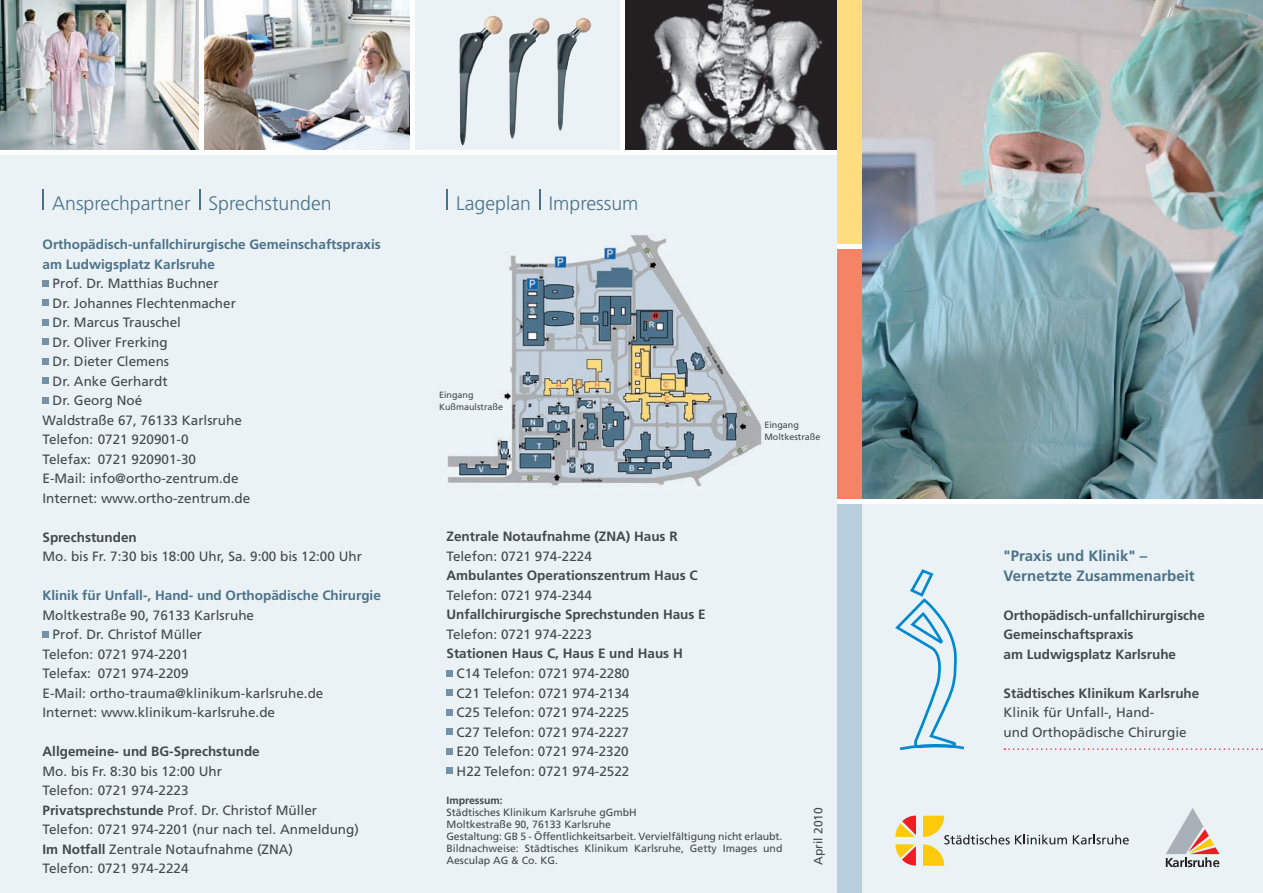
<style>
.page{position:relative;width:1263px;height:893px;background:#eaf2f5}
.page>*{position:absolute;margin:0;border:0;box-sizing:border-box;transform-origin:0 0}
.t1{font:300 19.5px "Frutiger";color:#4b7189}
.t2{font:700 15px/19.5px "Frutiger";color:#4b7189}
.t3{font:13.5px/19.5px "Frutiger";color:#41494e}
.t4{font:700 13.5px/19.5px "Frutiger";color:#41494e}
.t5{font:700 13.5px/19.5px "Frutiger";color:#4b7189}
.t6{font:12px "Frutiger";color:#41494e}
.t7{font:10.5px/12px "Frutiger";color:#41494e}
.t8{font:700 10.5px "Frutiger";color:#41494e}
.t9{font:9px/12px "Frutiger";color:#41494e}
.s1{font-weight:700}
</style>
<div class="page">
<svg style="left:43px;top:280px;width:6px;height:6px"></svg>
<svg style="left:43px;top:300px;width:6px;height:6px"></svg>
<div style="left:43px;top:319px;width:6px;height:7px;background:#7691a6"></div>
<svg style="left:43px;top:339px;width:6px;height:6px"></svg>
<svg style="left:43px;top:358px;width:6px;height:6px"></svg>
<svg style="left:43px;top:378px;width:6px;height:6px"></svg>
<div style="left:43px;top:397px;width:6px;height:7px;background:#7691a6"></div>
<div style="left:43px;top:631px;width:6px;height:7px;background:#7691a6"></div>
<div style="left:446px;top:670px;width:7px;height:6px;background:#7691a6"></div>
<div style="left:446px;top:690px;width:7px;height:6px;background:#7691a6"></div>
<div style="left:446px;top:709px;width:7px;height:7px;background:#7691a6"></div>
<div style="left:446px;top:729px;width:7px;height:6px;background:#7691a6"></div>
<div style="left:446px;top:748px;width:7px;height:6px;background:#7691a6"></div>
<div style="left:446px;top:768px;width:7px;height:6px;background:#7691a6"></div>
<hr style="left:446px;top:189px;width:2px;height:21px;background:#4b7189">
<hr style="left:539px;top:189px;width:2px;height:21px;background:#4b7189">
<svg style="left:43px;top:189px;width:1px;height:21px"></svg>
<svg style="left:199px;top:189px;width:1px;height:21px"></svg>
<svg style="left:895px;top:569px;width:69px;height:181px"></svg>
<img style="left:862px;top:0;width:401px;height:499px">
<img style="left:625px;top:0;width:213px;height:150px">
<img style="left:460px;top:16px;width:130px;height:129px">
<img style="left:204px;top:0;width:206px;height:150px">
<img style="left:0;top:0;width:200px;height:150px">
<img style="left:447px;top:235px;width:315px;height:252px">
<svg style="left:1004px;top:748px;width:259px;height:2px"></svg>
<hr style="left:200px;top:0;width:4px;height:151px;background:#fff">
<hr style="left:621px;top:0;width:4px;height:151px;background:#fff">
<hr style="left:0;top:150px;width:840px;height:4px;background:#fff">
<div style="left:410px;top:0;width:5px;height:151px;background:#fff"></div>
<div style="left:838px;top:501px;width:24px;height:392px;background:#b7cfdd"></div>
<div style="left:838px;top:0;width:24px;height:247px;background:#ffdc7e"></div>
<div style="left:838px;top:247px;width:24px;height:254px;background:#f48465"></div>
<div style="left:838px;top:244px;width:24px;height:5px;background:#fff"></div>
<hr style="left:838px;top:499px;width:425px;height:4px;background:#fff">
<svg style="left:895px;top:844px;width:21px;height:22px"></svg>
<svg style="left:895px;top:816px;width:21px;height:21px"></svg>
<svg style="left:923px;top:816px;width:144px;height:50px"></svg>
<svg style="left:1073px;top:835px;width:56px;height:9px"></svg>
<svg style="left:1166px;top:808px;width:53px;height:59px"></svg>
<h1 class="t1" style="left:52px;top:192px;width:281px">Ansprechpartner Sprechstunden</h1>
<h1 class="t1" style="left:456px;top:192px;width:184px">Lageplan Impressum</h1>
<p class="t5" style="left:43px;top:234px;width:340px">Orthopädisch-unfallchirurgische Gemeinschaftspraxis am Ludwigsplatz Karlsruhe</p>
<p class="t3" style="left:53px;top:273px;width:168px">Prof. Dr. Matthias Buchner</p>
<p class="t3" style="left:53px;top:293px;width:185px">Dr. Johannes Flechtenmacher</p>
<p class="t3" style="left:53px;top:312px;width:130px">Dr. Marcus Trauschel</p>
<p class="t3" style="left:53px;top:332px;width:117px">Dr. Oliver Frerking</p>
<p class="t3" style="left:53px;top:351px;width:118px">Dr. Dieter Clemens</p>
<p class="t3" style="left:53px;top:371px;width:117px">Dr. Anke Gerhardt</p>
<p class="t3" style="left:53px;top:390px;width:91px">Dr. Georg Noé</p>
<p class="t3" style="left:43px;top:410px;width:201px">Waldstraße 67, 76133 Karlsruhe</p>
<p class="t3" style="left:43px;top:429px;width:148px">Telefon: 0721 920901-0</p>
<p class="t3" style="left:43px;top:449px;width:155px">Telefax: 0721 920901-30</p>
<p class="t3" style="left:43px;top:468px;width:198px">E-Mail: info@ortho-zentrum.de</p>
<p class="t3" style="left:43px;top:488px;width:209px">Internet: www.ortho-zentrum.de</p>
<p class="t4" style="left:43px;top:527px;width:96px">Sprechstunden</p>
<p class="t3" style="left:43px;top:546px;width:321px">Mo. bis Fr. 7:30 bis 18:00 Uhr, Sa. 9:00 bis 12:00 Uhr</p>
<p class="t5" style="left:43px;top:585px;width:340px">Klinik für Unfall-, Hand- und Orthopädische Chirurgie</p>
<p class="t3" style="left:43px;top:605px;width:213px">Moltkestraße 90, 76133 Karlsruhe</p>
<p class="t3" style="left:53px;top:624px;width:151px">Prof. Dr. Christof Müller</p>
<p class="t3" style="left:43px;top:644px;width:148px">Telefon: 0721 974-2201</p>
<p class="t3" style="left:43px;top:663px;width:148px">Telefax: 0721 974-2209</p>
<p class="t3" style="left:43px;top:683px;width:282px">E-Mail: ortho-trauma@klinikum-karlsruhe.de</p>
<p class="t3" style="left:43px;top:702px;width:234px">Internet: www.klinikum-karlsruhe.de</p>
<p class="t4" style="left:43px;top:741px;width:219px">Allgemeine- und BG-Sprechstunde</p>
<p class="t3" style="left:43px;top:761px;width:318px">Mo. bis Fr. 8:30 bis 12:00 Uhr<br>Telefon: 0721 974-2223<br><span class="s1">Privatsprechstunde</span> Prof. Dr. Christof Müller Telefon: 0721 974-2201 (nur nach tel. Anmeldung)<br><span class="s1">Im Notfall</span> Zentrale Notaufnahme (ZNA)<br>Telefon: 0721 974-2224</p>
<p class="t9" style="left:439px;top:389px;width:66px">Eingang<br>Kußmaulstraße</p>
<p class="t9" style="left:764px;top:419px;width:58px">Eingang<br>Moltkestraße</p>
<p class="t4" style="left:446px;top:527px;width:233px">Zentrale Notaufnahme (ZNA) Haus R</p>
<p class="t3" style="left:446px;top:546px;width:147px">Telefon: 0721 974-2224</p>
<p class="t4" style="left:446px;top:566px;width:253px">Ambulantes Operationszentrum Haus C</p>
<p class="t3" style="left:446px;top:585px;width:147px">Telefon: 0721 974-2344</p>
<p class="t4" style="left:446px;top:605px;width:261px">Unfallchirurgische Sprechstunden Haus E</p>
<p class="t3" style="left:446px;top:624px;width:147px">Telefon: 0721 974-2223</p>
<p class="t4" style="left:446px;top:644px;width:238px">Stationen Haus C, Haus E und Haus H</p>
<p class="t3" style="left:457px;top:663px;width:174px;text-align:justify">C14 Telefon: 0721 974-2280<br>C21 Telefon: 0721 974-2134<br>C25 Telefon: 0721 974-2225<br>C27 Telefon: 0721 974-2227<br>E20 Telefon: 0721 974-2320<br>H22 Telefon: 0721 974-2522</p>
<p class="t8" style="left:446px;top:794px;width:58px">Impressum:</p>
<p class="t7" style="left:446px;top:806px;width:337px">Städtisches Klinikum Karlsruhe gGmbH<br>Moltkestraße 90, 76133 Karlsruhe<br>Gestaltung: GB 5 - Öffentlichkeitsarbeit. Vervielfältigung nicht erlaubt.<br>Bildnachweise: Städtisches Klinikum Karlsruhe, Getty Images und Aesculap AG &amp; Co. KG.</p>
<p class="t6" style="left:811px;top:865px;width:59px;rotate:-90deg">April 2010</p>
<p class="t2" style="left:1003px;top:546px;width:193px">"Praxis und Klinik" –<br>Vernetzte Zusammenarbeit</p>
<p class="t4" style="left:1003px;top:605px;width:203px">Orthopädisch-unfallchirurgische<br>Gemeinschaftspraxis<br>am Ludwigsplatz Karlsruhe</p>
<p class="t4" style="left:1003px;top:683px;width:197px">Städtisches Klinikum Karlsruhe</p>
<p class="t3" style="left:1003px;top:702px;width:185px">Klinik für Unfall-, Hand-<br>und Orthopädische Chirurgie</p>
</div>
